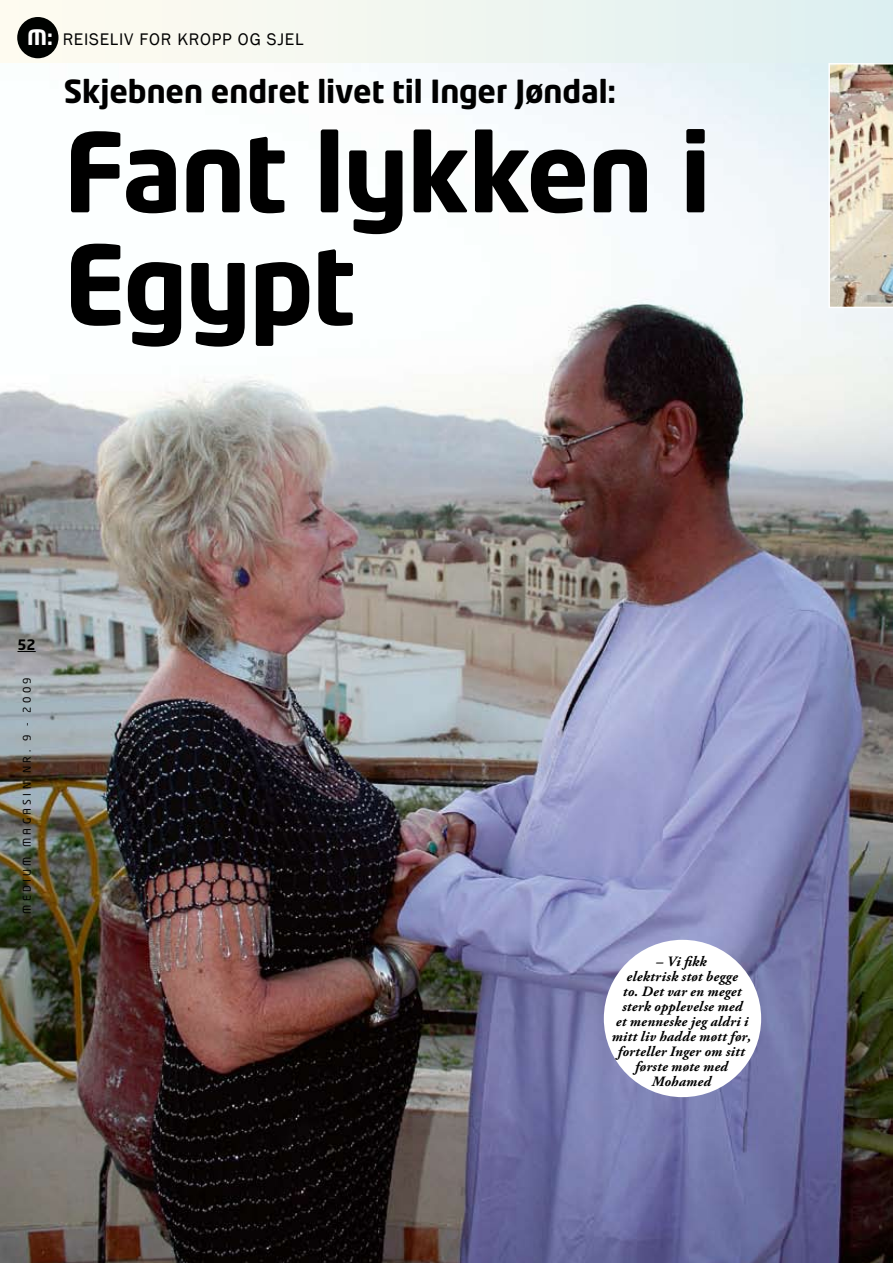
<style>
.page{position:relative;width:893px;height:1263px;background:#fff}
.page>*{position:absolute;margin:0;border:0;box-sizing:border-box;transform-origin:0 0}
.t1{font:700 108px/112.5px "Neo Tech Alt";letter-spacing:-.015em;color:#000}
.t2{font:700 31.5px "Neo Tech Alt";letter-spacing:-.005em;color:#000}
.t3{font:17.25px "Franklin Gothic";letter-spacing:.045em;color:#000}
.t4{font:italic 700 14.25px/15px "Adobe Garamond Pro";letter-spacing:.02em;color:#000;text-align:center}
.t5{font:700 14.25px "Neo Tech Alt";color:#000}
.t6{font:10.5px "Neo Tech Alt";letter-spacing:.32em;color:#000}
.s1{font-family:"Neo Tech Alt";font-weight:700;font-size:21px;color:#fff}
</style>
<div class="page">
<div style="left:0;top:0;width:893px;height:1263px;background:linear-gradient(to right,#fffcf0,#def0f1)"></div>
<img style="left:0;top:64px;width:893px;height:1199px">
<img style="left:828px;top:63px;width:65px;height:245px">
<div style="left:604px;top:940px;width:157px;height:157px;background:#fff;border-radius:50%"></div>
<svg style="left:18px;top:651px;width:18px;height:1px"></svg>
<div style="left:17px;top:17px;width:41px;height:41px;background:#000200;border-radius:50%"></div>
<p class="t3" style="left:27px;top:29px;width:278px"><span class="s1">M:</span> REISELIV FOR KROPP OG SJEL</p>
<h2 class="t2" style="left:64px;top:71px;width:554px">Skjebnen endret livet til Inger Jøndal:</h2>
<h1 class="t1" style="left:64px;top:113px;width:649px">Fant lykken i<br>Egypt</h1>
<p class="t5" style="left:18px;top:635px;width:20px">52</p>
<p class="t6" style="left:21px;top:914px;width:238px;rotate:-90deg">Medium Magasin nr. 9 - 2009</p>
<p class="t4" style="left:612px;top:954px;width:141px">– Vi fikk<br>elektrisk støt begge<br>to. Det var en meget sterk opplevelse med<br>et menneske jeg aldri i mitt liv hadde møtt før, forteller Inger om sitt første møte med<br>Mohamed</p>
</div>
